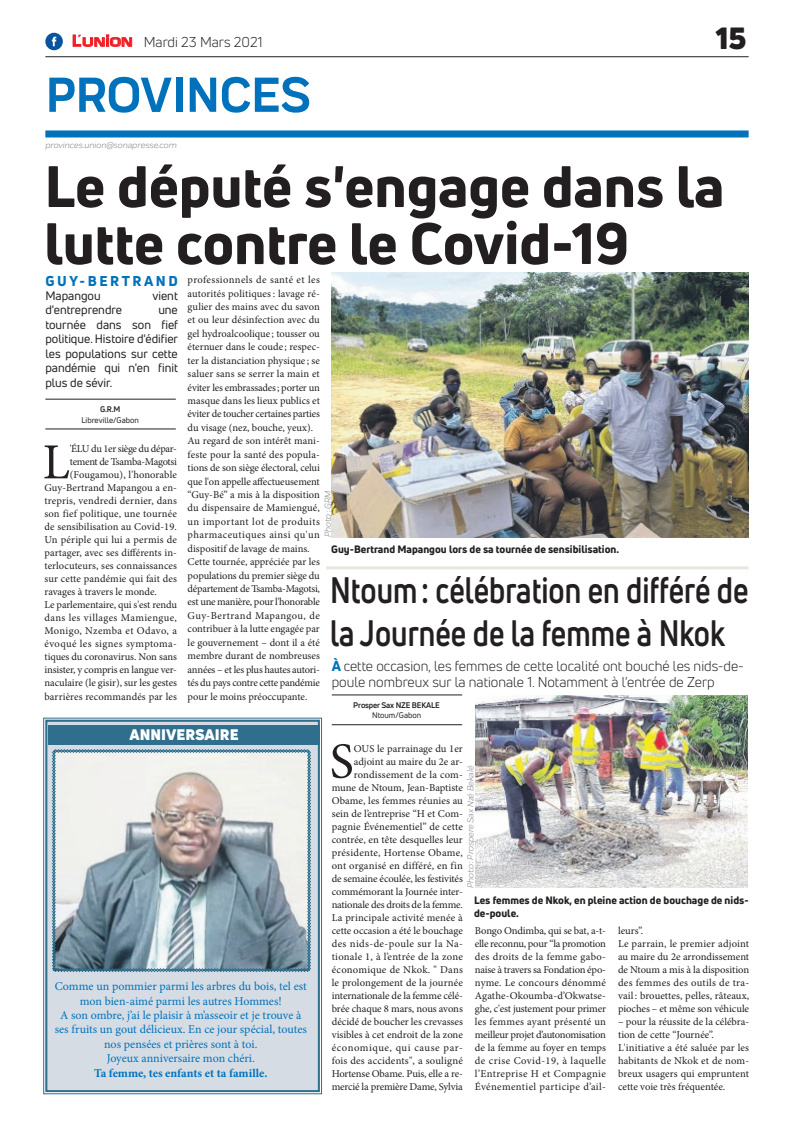
<style>
.page{position:relative;width:794px;height:1129px;background:#fff}
.page>*{position:absolute;margin:0;border:0;box-sizing:border-box;transform-origin:0 0}
.t1{font:800 57px/57px "Uni Neue";color:#231f20}
.t2{font:700 51px "Praktika";color:#0072bc}
.t3{font:50.5px "Minion Pro";color:#231f20}
.t4{font:700 36px/43.2px "Uni Neue";color:#231f20;scale:.82 1}
.t5{font:900 30px "Uni Neue";color:#231f20}
.t6{font:900 15px "Uni Neue";color:#fff}
.t7{font:14px/16.8px "Uni Neue";color:#231f20}
.t8{font:800 14px "Uni Neue";letter-spacing:.18em;color:#0072bc}
.t9{font:12px/14.4px "Minion Pro";color:#0072bc;text-align:center}
.t10{font:12px/14.4px "Uni Neue";color:#231f20;text-align:justify}
.t11{font:700 12px "Minion Pro";color:#0072bc}
.t12{font:10.5px/13px "Minion Pro";color:#231f20}
.t13{font:800 10.5px/12.6px "Uni Neue";color:#231f20}
.t14{font:10.5px "Minion Pro";letter-spacing:.035em;color:#231f20}
.t15{font:10.5px "Minion Pro";letter-spacing:.02em;color:#231f20}
.t16{font:10.5px "Minion Pro";letter-spacing:-.025em;color:#231f20}
.t17{font:10.5px "Minion Pro";letter-spacing:-.03em;color:#231f20}
.t18{font:italic 9px "Praktika";color:#818386}
.t19{font:8px "Uni Neue";color:#231f20}
.t20{font:700 8px "Uni Neue";letter-spacing:-.02em;color:#231f20}
.s1{font-family:"Eurostile";font-weight:600;font-size:15px;color:#ee1d23}
.s2{font-family:"Eurostile";font-weight:600;font-size:11.4px;color:#ee1d23}
.s3{font-weight:800;color:#0072bc}
</style>
<div class="page">
<div style="left:45px;top:130px;width:703px;height:7px;background:#0072bc"></div>
<hr style="left:45px;top:56px;width:703px;height:1px;background:#231f20">
<svg style="left:72px;top:34px;width:60px;height:13px"></svg>
<div style="left:45px;top:33px;width:18px;height:17px;background:#08549e;border-radius:50%"></div>
<svg style="left:52px;top:37px;width:4px;height:9px"></svg>
<hr style="left:45px;top:428px;width:131px;height:1px;background:#231f20">
<hr style="left:45px;top:399px;width:131px;height:1px;background:#231f20">
<svg style="left:43px;top:717px;width:279px;height:377px;background:#cfd8e1"></svg>
<div style="left:45px;top:719px;width:275px;height:372px;border:2px solid #2f6e8c"></div>
<svg style="left:52px;top:749px;width:259px;height:222px;background:#afb9bf"></svg>
<div style="left:48px;top:724px;width:272px;height:20px;background:#2f6e8c"></div>
<hr style="left:332px;top:724px;width:130px;height:1px;background:#231f20">
<hr style="left:332px;top:694px;width:130px;height:1px;background:#231f20">
<img style="left:331px;top:272px;width:417px;height:265px">
<hr style="left:326px;top:566px;width:422px;height:3px;background:#e8e6e0">
<img style="left:475px;top:695px;width:272px;height:192px">
<h3 class="t7" style="left:72px;top:33px;width:192px"><span class="s1">L</span><span class="s2">UNION</span> Mardi 23 Mars 2021</h3>
<h2 class="t2" style="left:46px;top:54px;width:266px">PROVINCES</h2>
<p class="t18" style="left:45px;top:139px;width:133px">provinces.union@sonapresse.com</p>
<h3 class="t5" style="left:716px;top:17px;width:32px">15</h3>
<h1 class="t1" style="left:44px;top:157px;width:681px">Le député s'engage dans la lutte contre le Covid-19</h1>
<h3 class="t8" style="left:45px;top:271px;width:134px">GUY-BERTRAND</h3>
<p class="t10" style="left:45px;top:288px;width:57px">Mapangou</p>
<p class="t10" style="left:152px;top:288px;width:27px">vient</p>
<p class="t10" style="left:45px;top:303px;width:78px">d'entreprendre</p>
<p class="t12" style="left:188px;top:273px;width:134px;line-height:13.4px">professionnels de santé et les autorités politiques: lavage ré&shy;gulier des mains avec du savon et ou leur désinfection avec du gel hydroalcoolique ; tousser ou éternuer dans le coude ; respec&shy;ter la distanciation physique ; se saluer sans se serrer la main et éviter les embrassades; porter un masque dans les lieux publics et éviter de toucher certaines parties du visage (nez, bouche, yeux).<br>Au regard de son intérêt mani&shy;feste pour la santé des popula&shy;tions de son siège électoral, celui que l'on appelle affectueusement “Guy-Bé” a mis à la disposition du dispensaire de Mamiengué, un important lot de produits pharmaceutiques ainsi qu'un dispositif de lavage de mains.<br>Cette tournée, appréciée par les populations du premier siège du département de Tsamba-Magotsi, est une manière, pour l'honorable<br>Guy-Bertrand Mapangou, de contribuer à la lutte engagée par le gouvernement – dont il a été membre durant de nombreuses années – et les plus hautes autori&shy;tés du pays contre cette pandémie pour le moins préoccupante.</p>
<p class="t10" style="left:45px;top:303px;width:134px;text-indent:113px">une tournée dans son fief politique. Histoire d'édifier les populations sur cette pandémie qui n'en finit plus de sévir.</p>
<p class="t20" style="left:100px;top:404px;width:22px">G.R.M</p>
<p class="t19" style="left:82px;top:414px;width:59px">Libreville/Gabon</p>
<h3 class="t3" style="left:43px;top:428px;width:29px">L</h3>
<p class="t16" style="left:70px;top:442px;width:109px">'ÉLU du 1er siège du dépar-</p>
<p class="t17" style="left:70px;top:455px;width:109px">tement de Tsamba-Magotsi</p>
<p class="t12" style="left:70px;top:468px;width:109px">(Fougamou), l'honorable</p>
<p class="t12" style="left:44px;top:481px;width:134px">Guy-Bertrand Mapangou a en-</p>
<p class="t12" style="left:44px;top:494px;width:134px">trepris, vendredi dernier, dans</p>
<p class="t12" style="left:44px;top:507px;width:134px">son fief politique, une tournée</p>
<p class="t12" style="left:44px;top:520px;width:134px">de sensibilisation au Covid-19.</p>
<p class="t15" style="left:44px;top:533px;width:134px">Un périple qui lui a permis de</p>
<p class="t12" style="left:44px;top:546px;width:134px">partager, avec ses différents in-</p>
<p class="t12" style="left:44px;top:559px;width:134px">terlocuteurs, ses connaissances</p>
<p class="t12" style="left:44px;top:572px;width:134px">sur cette pandémie qui fait des</p>
<p class="t12" style="left:44px;top:585px;width:114px">ravages à travers le monde.</p>
<p class="t12" style="left:44px;top:598px;width:134px">Le parlementaire, qui s'est rendu</p>
<p class="t14" style="left:44px;top:611px;width:134px">dans les villages Mamiengue,</p>
<p class="t14" style="left:44px;top:624px;width:134px">Monigo, Nzemba et Odavo, a</p>
<p class="t14" style="left:44px;top:637px;width:134px">évoqué les signes symptoma-</p>
<p class="t12" style="left:44px;top:650px;width:134px">tiques du coronavirus. Non sans</p>
<p class="t12" style="left:44px;top:663px;width:134px">insister, y compris en langue ver-</p>
<p class="t12" style="left:44px;top:676px;width:134px">naculaire (le gisir), sur les gestes</p>
<p class="t12" style="left:44px;top:689px;width:134px">barrières recommandés par les</p>
<p class="t18" style="left:321px;top:537px;width:48px;rotate:-90deg">Photo : GRM</p>
<p class="t13" style="left:331px;top:542px;width:289px">Guy-Bertrand Mapangou lors de sa tournée de sensibilisation.</p>
<h3 class="t4" style="left:330px;top:567px;width:512px">Ntoum: célébration en différé de la Journée de la femme à Nkok</h3>
<h3 class="t7" style="left:332px;top:657px;width:414px"><span class="s3">À</span> cette occasion, les femmes de cette localité ont bouché les nids-de&shy;poule nombreux sur la nationale 1. Notamment à l'entrée de Zerp</h3>
<p class="t20" style="left:353px;top:699px;width:88px">Prosper Sax NZE BEKALE</p>
<p class="t19" style="left:372px;top:710px;width:51px">Ntoum/Gabon</p>
<h3 class="t6" style="left:129px;top:724px;width:111px">ANNIVERSAIRE</h3>
<p class="t9" style="left:55px;top:979px;width:254px">Comme un pommier parmi les arbres du bois, tel est mon bien-aimé parmi les autres Hommes!<br>A son ombre, j’ai le plaisir à m’asseoir et je trouve à ses fruits un gout délicieux. En ce jour spécial, toutes nos pensées et prières sont à toi.<br>Joyeux anniversaire mon chéri.</p>
<p class="t11" style="left:94px;top:1064px;width:175px">Ta femme, tes enfants et ta famille.</p>
<h3 class="t3" style="left:329px;top:727px;width:26px">S</h3>
<p class="t12" style="left:332px;top:741px;width:133px;text-align:right">OUS le parrainage du 1er adjoint au maire du 2e ar&shy;rondissement de la com&shy;mune de Ntoum, Jean-Baptiste<br>Obame, les femmes réunies au sein de l’entreprise “H et Com&shy;pagnie Événementiel” de cette contrée, en tête desquelles leur présidente, Hortense Obame, ont organisé en différé, en fin de semaine écoulée, les festivités commémorant la Journée inter&shy;nationale des droits de la femme.<br>La principale activité menée à cette occasion a été le bouchage des nids-de-poule sur la Na&shy;tionale 1, à l’entrée de la zone économique de Nkok. " Dans le prolongement de la journée internationale de la femme célé&shy;brée chaque 8 mars, nous avons décidé de boucher les crevasses visibles à cet endroit de la zone économique, qui cause par&shy;fois des accidents", a souligné<br>Hortense Obame. Puis, elle a re&shy;mercié la première Dame, Sylvia</p>
<p class="t18" style="left:464px;top:887px;width:123px;rotate:-90deg">Photo : Prospere Sax Nzé Bekalé</p>
<p class="t13" style="left:474px;top:893px;width:276px">Les femmes de Nkok, en pleine action de bouchage de nids&shy;de-poule.</p>
<p class="t12" style="left:475px;top:923px;width:133px;text-align:justify">Bongo Ondimba, qui se bat, a-t&shy;elle reconnu, pour “la promotion des droits de la femme gabo&shy;naise à travers sa Fondation épo&shy;nyme. Le concours dénommé Agathe-Okoumba-d’Okwatse&shy;ghe, c'est justement pour primer les femmes ayant présenté un meilleur projet d’autonomisation de la femme au foyer en temps de crise Covid-19, à laquelle l’Entreprise H et Compagnie Événementiel participe d’ail-</p>
<p class="t12" style="left:618px;top:923px;width:133px">leurs”.<br>Le parrain, le premier adjoint au maire du 2e arrondissement de Ntoum a mis à la disposition des femmes des outils de tra&shy;vail : brouettes, pelles, râteaux, pioches – et même son véhicule</p>
<p class="t12" style="left:618px;top:1014px;width:133px">– pour la réussite de la célébra&shy;tion de cette “Journée”.<br>L'initiative a été saluée par les habitants de Nkok et de nom&shy;breux usagers qui empruntent cette voie très fréquentée.</p>
</div>
